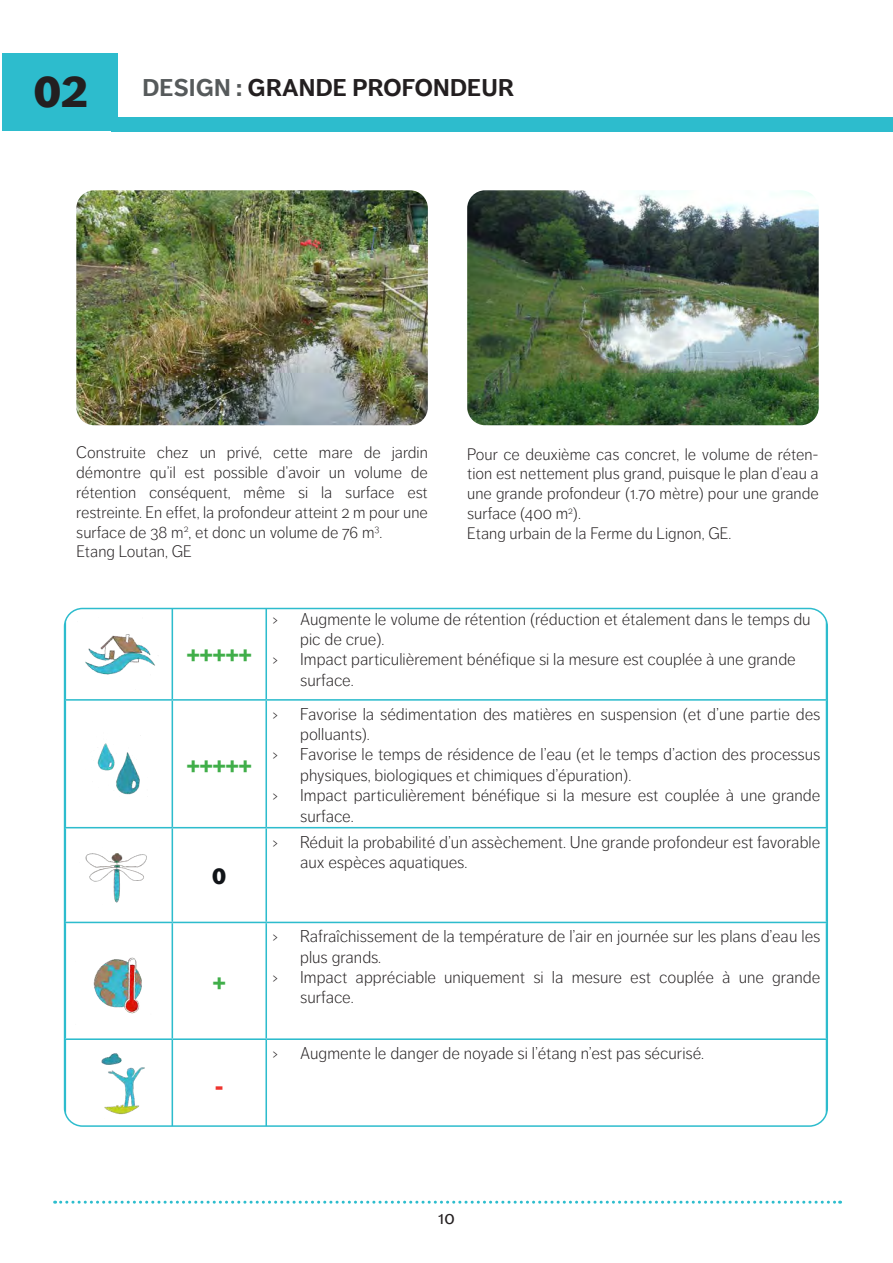
<style>
.page{position:relative;width:893px;height:1263px;background:#fff}
.page>*{position:absolute;margin:0;border:0;box-sizing:border-box;transform-origin:0 0}
.Numéro_de_page{font:900 45px "Dagny Pro";color:#231f20}
.Corps_texte_titre{font:700 24px "Dagny Pro";letter-spacing:.01em;color:#231f20}
.t1{font:900 23.1px "Dagny Pro";color:#40ae49}
.t2{font:900 23.1px "Dagny Pro";color:#111418}
.t3{font:900 23.1px "Dagny Pro";color:#ee342e}
.t4{font:18px "Dagny Pro";color:#231f20}
.t5{font:300 16.95px/20.4px "Dagny Pro";color:#231f20}
.Corps_de_texte{font:300 16.5px/19.8px "Dagny Pro";color:#231f20;text-align:justify}
.s1{color:#565a5b}
</style>
<div class="page">
<svg style="left:55px;top:1201px;width:786px;height:3px"></svg>
<hr style="left:65px;top:608px;width:1px;height:91px;background:#2dbccd">
<hr style="left:172px;top:608px;width:1px;height:91px;background:#2dbccd">
<hr style="left:265px;top:608px;width:2px;height:91px;background:#2dbccd">
<hr style="left:826px;top:608px;width:1px;height:91px;background:#2dbccd">
<hr style="left:65px;top:699px;width:107px;height:2px;background:#2dbccd">
<hr style="left:172px;top:699px;width:94px;height:2px;background:#2dbccd">
<hr style="left:172px;top:701px;width:1px;height:126px;background:#2dbccd">
<hr style="left:266px;top:699px;width:561px;height:2px;background:#2dbccd">
<hr style="left:265px;top:701px;width:2px;height:126px;background:#2dbccd">
<hr style="left:65px;top:827px;width:107px;height:1px;background:#2dbccd">
<hr style="left:172px;top:827px;width:94px;height:1px;background:#2dbccd">
<hr style="left:172px;top:828px;width:1px;height:94px;background:#2dbccd">
<hr style="left:266px;top:827px;width:561px;height:1px;background:#2dbccd">
<hr style="left:265px;top:828px;width:2px;height:94px;background:#2dbccd">
<hr style="left:65px;top:922px;width:107px;height:1px;background:#2dbccd">
<hr style="left:172px;top:922px;width:94px;height:1px;background:#2dbccd">
<hr style="left:172px;top:923px;width:1px;height:115px;background:#2dbccd">
<hr style="left:266px;top:922px;width:561px;height:1px;background:#2dbccd">
<hr style="left:265px;top:923px;width:2px;height:115px;background:#2dbccd">
<hr style="left:65px;top:1038px;width:107px;height:2px;background:#2dbccd">
<hr style="left:65px;top:1040px;width:1px;height:86px;background:#2dbccd">
<hr style="left:172px;top:1038px;width:94px;height:2px;background:#2dbccd">
<hr style="left:172px;top:1040px;width:1px;height:86px;background:#2dbccd">
<hr style="left:266px;top:1038px;width:561px;height:2px;background:#2dbccd">
<hr style="left:265px;top:1040px;width:2px;height:86px;background:#2dbccd">
<hr style="left:826px;top:1040px;width:1px;height:86px;background:#2dbccd">
<img style="left:76px;top:190px;width:352px;height:235px">
<img style="left:467px;top:190px;width:352px;height:235px">
<img style="left:85px;top:634px;width:70px;height:41px">
<img style="left:97px;top:735px;width:44px;height:60px">
<img style="left:93px;top:957px;width:49px;height:57px">
<img style="left:81px;top:1053px;width:83px;height:74px">
<img style="left:85px;top:853px;width:62px;height:50px">
<div style="left:112px;top:117px;width:781px;height:14px;background:#2dbccd"></div>
<div style="left:2px;top:53px;width:115px;height:78px;background:#2dbccd"></div>
<p class="Numéro_de_page" style="left:34px;top:64px;width:55px">02</p>
<p class="Corps_texte_titre" style="left:142px;top:73px;width:373px"><span class="s1">DESIGN :</span> GRANDE PROFONDEUR</p>
<p class="Corps_de_texte" style="left:76px;top:443px;width:353px">Construite chez un privé, cette mare de jardin démontre qu’il est possible d’avoir un volume de rétention conséquent, même si la surface est restreinte. En effet, la profondeur atteint 2 m pour une surface de 38 m<sup>2</sup>, et donc un volume de 76 m<sup>3</sup>.</p>
<p class="Corps_de_texte" style="left:76px;top:542px;width:117px">Etang Loutan, GE</p>
<p class="Corps_de_texte" style="left:467px;top:444px;width:353px">Pour ce deuxième cas concret, le volume de réten&shy;tion est nettement plus grand, puisque le plan d’eau a une grande profondeur (1.70 mètre) pour une grande surface (400 m<sup>2</sup>).</p>
<p class="Corps_de_texte" style="left:467px;top:523px;width:266px">Etang urbain de la Ferme du Lignon, GE.</p>
<p class="t1" style="left:187px;top:639px;width:66px">+++++</p>
<p class="t1" style="left:187px;top:751px;width:66px">+++++</p>
<p class="t2" style="left:212px;top:862px;width:16px">0</p>
<p class="t1" style="left:213px;top:968px;width:14px">+</p>
<p class="t3" style="left:215px;top:1072px;width:10px">-</p>
<p class="t5" style="left:272px;top:609px;width:7px">›</p>
<p class="t5" style="left:300px;top:609px;width:512px">Augmente le volume de rétention (réduction et étalement dans le temps du pic de crue).</p>
<p class="t5" style="left:272px;top:649px;width:7px">›</p>
<p class="t5" style="left:300px;top:649px;width:497px">Impact particulièrement bénéfique si la mesure est couplée à une grande surface.</p>
<p class="t5" style="left:272px;top:704px;width:7px">›</p>
<p class="t5" style="left:300px;top:704px;width:522px">Favorise la sédimentation des matières en suspension (et d’une partie des polluants).</p>
<p class="t5" style="left:272px;top:744px;width:7px">›</p>
<p class="t5" style="left:300px;top:744px;width:522px">Favorise le temps de résidence de l’eau (et le temps d’action des processus physiques, biologiques et chimiques d’épuration).</p>
<p class="t5" style="left:272px;top:785px;width:7px">›</p>
<p class="t5" style="left:300px;top:785px;width:522px">Impact particulièrement bénéfique si la mesure est couplée à une grande surface.</p>
<p class="t5" style="left:272px;top:832px;width:7px">›</p>
<p class="t5" style="left:300px;top:832px;width:522px">Réduit la probabilité d’un assèchement. Une grande profondeur est favorable aux espèces aquatiques.</p>
<p class="t5" style="left:272px;top:926px;width:7px">›</p>
<p class="t5" style="left:300px;top:926px;width:522px">Rafraîchissement de la température de l’air en journée sur les plans d’eau les plus grands.</p>
<p class="t5" style="left:272px;top:967px;width:7px">›</p>
<p class="t5" style="left:300px;top:967px;width:522px">Impact appréciable uniquement si la mesure est couplée à une grande surface.</p>
<p class="t5" style="left:272px;top:1043px;width:7px">›</p>
<p class="t5" style="left:300px;top:1043px;width:405px">Augmente le danger de noyade si l’étang n’est pas sécurisé.</p>
<p class="t4" style="left:438px;top:1207px;width:18px">10</p>
</div>
